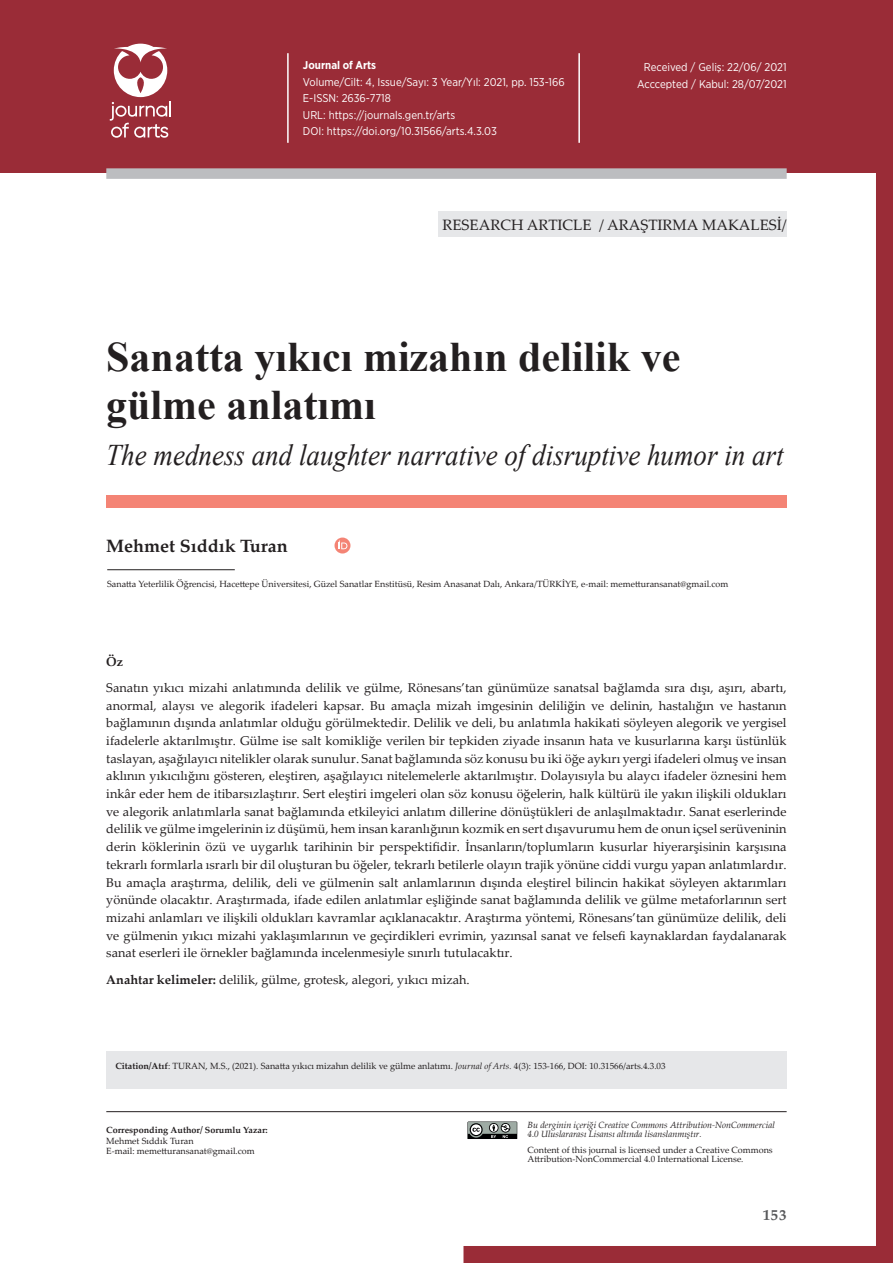
<style>
.page{position:relative;width:893px;height:1263px;background:#fff}
.page>*{position:absolute;margin:0;border:0;box-sizing:border-box;transform-origin:0 0}
.t1{font:700 42px/48px "Times New Roman";color:#231f20}
.t2{font:italic 30px "Times New Roman";color:#231f20;scale:.9 1}
.t3{font:700 18px "Palatino";color:#231f20}
.t4{font:15px "Palatino Linotype";color:#231f20}
.t5{font:700 15px "Palatino";color:#57585a}
.t6{font:12.75px/17.7px "Palatino Linotype";color:#231f20;text-align:justify}
.t7{font:700 12.75px "Palatino Linotype";color:#231f20}
.t8{font:11.25px/16.5px "Gotham Narrow";color:#fff}
.t9{font:700 11.25px "Gotham Narrow";color:#fff}
.t10{font:9px/9px "Palatino Linotype";color:#231f20}
.t11{font:italic 9px/9px "Palatino";color:#231f20}
.t12{font:700 9px "Palatino";color:#231f20}
.s1{font-weight:700}
.s2{font-family:"Palatino";font-weight:700}
.s3{font-style:italic}
</style>
<div class="page">
<svg style="left:463px;top:173px;width:430px;height:1090px"></svg>
<div style="left:0;top:0;width:893px;height:173px;background:#9a2c37"></div>
<div style="left:106px;top:495px;width:681px;height:13px;background:#f48475"></div>
<hr style="left:107px;top:569px;width:128px;height:1px;background:#231f20">
<hr style="left:287px;top:53px;width:2px;height:90px;background:#fff">
<hr style="left:578px;top:53px;width:2px;height:90px;background:#fff">
<svg style="left:334px;top:537px;width:16px;height:16px"></svg>
<svg style="left:339px;top:540px;width:8px;height:9px"></svg>
<div style="left:106px;top:168px;width:681px;height:11px;background:#bcbdc0"></div>
<hr style="left:106px;top:1111px;width:681px;height:1px;background:#231f20">
<svg style="left:467px;top:1121px;width:50px;height:18px"></svg>
<div style="left:438px;top:211px;width:349px;height:26px;background:#e6e7e9"></div>
<div style="left:106px;top:1052px;width:681px;height:37px;background:#e6e7e9"></div>
<svg style="left:110px;top:44px;width:61px;height:94px"></svg>
<p class="t9" style="left:303px;top:58px;width:75px">Journal of Arts</p>
<p class="t8" style="left:303px;top:73px;width:263px">Volume/Cilt: 4, Issue/Sayı: 3 Year/Yıl: 2021, pp. 153-166<br>E-ISSN: 2636-7718<br>URL: https://journals.gen.tr/arts<br>DOI: https://doi.org/10.31566/arts.4.3.03</p>
<p class="t8" style="left:637px;top:59px;width:151px;text-align:right">Received / Geliş: 22/06/ 2021<br>Acccepted / Kabul: 28/07/2021</p>
<p class="t4" style="left:442px;top:214px;width:346px">RESEARCH ARTICLE / ARAŞTIRMA MAKALESİ/</p>
<h1 class="t1" style="left:106px;top:331px;width:576px">Sanatta yıkıcı mi̇zahın deli̇li̇k ve gülme anlatımı</h1>
<h2 class="t2" style="left:106px;top:434px;width:754px">The medness and laughter narrative of disruptive humor in art</h2>
<h3 class="t3" style="left:106px;top:531px;width:183px">Mehmet Sıddık Turan</h3>
<p class="t10" style="left:107px;top:579px;width:623px">Sanatta Yeterlilik Öğrencisi, Hacettepe Üniversitesi, Güzel Sanatlar Enstitüsü, Resim Anasanat Dalı, Ankara/TÜRKİYE, e-mail: memetturansanat@gmail.com</p>
<p class="t7" style="left:106px;top:652px;width:18px">Öz</p>
<p class="t6" style="left:106px;top:678px;width:682px">Sanatın yıkıcı mizahi anlatımında delilik ve gülme, Rönesans’tan günümüze sanatsal bağlamda sıra dışı, aşırı, abartı, anormal, alaysı ve alegorik ifadeleri kapsar. Bu amaçla mizah imgesinin deliliğin ve delinin, hastalığın ve hastanın bağlamının dışında anlatımlar olduğu görülmektedir. Delilik ve deli, bu anlatımla hakikati söyleyen alegorik ve yergisel ifadelerle aktarılmıştır. Gülme ise salt komikliğe verilen bir tepkiden ziyade insanın hata ve kusurlarına karşı üstünlük taslayan, aşağılayıcı nitelikler olarak sunulur. Sanat bağlamında söz konusu bu iki öğe aykırı yergi ifadeleri olmuş ve insan aklının yıkıcılığını gösteren, eleştiren, aşağılayıcı nitelemelerle aktarılmıştır. Dolayısıyla bu alaycı ifadeler öznesini hem inkâr eder hem de itibarsızlaştırır. Sert eleştiri imgeleri olan söz konusu öğelerin, halk kültürü ile yakın ilişkili oldukları ve alegorik anlatımlarla sanat bağlamında etkileyici anlatım dillerine dönüştükleri de anlaşılmaktadır. Sanat eserlerinde delilik ve gülme imgelerinin iz düşümü, hem insan karanlığının kozmik en sert dışavurumu hem de onun içsel serüveninin derin köklerinin özü ve uygarlık tarihinin bir perspektifidir. İnsanların/toplumların kusurlar hiyerarşisinin karşısına tekrarlı formlarla ısrarlı bir dil oluşturan bu öğeler, tekrarlı betilerle olayın trajik yönüne ciddi vurgu yapan anlatımlardır.<br>Bu amaçla araştırma, delilik, deli ve gülmenin salt anlamlarının dışında eleştirel bilincin hakikat söyleyen aktarımları yönünde olacaktır. Araştırmada, ifade edilen anlatımlar eşliğinde sanat bağlamında delilik ve gülme metaforlarının sert mizahi anlamları ve ilişkili oldukları kavramlar açıklanacaktır. Araştırma yöntemi, Rönesans’tan günümüze delilik, deli ve gülmenin yıkıcı mizahi yaklaşımlarının ve geçirdikleri evrimin, yazınsal sanat ve felsefi kaynaklardan faydalanarak sanat eserleri ile örnekler bağlamında incelenmesiyle sınırlı tutulacaktır.</p>
<p class="t6" style="left:106px;top:970px;width:365px"><span class="s1">Anahtar kelimeler:</span> delilik, gülme, grotesk, alegori, yıkıcı mizah.</p>
<p class="t10" style="left:115px;top:1061px;width:552px"><span class="s2">Citation/Atıf</span>: TURAN, M.S., (2021). Sanatta yıkıcı mizahın delilik ve gülme anlatımı. <span class="s3">Journal of Arts.</span> 4(3): 153-166, DOI: 10.31566/arts.4.3.03</p>
<p class="t12" style="left:106px;top:1122px;width:163px">Corresponding Author/ Sorumlu Yazar:</p>
<p class="t10" style="left:106px;top:1135px;width:150px;line-height:10.5px">Mehmet Sıddık Turan<br>E-mail: memetturansanat@gmail.com</p>
<p class="t11" style="left:528px;top:1121px;width:249px">Bu derginin içeriği Creative Commons Attribution-NonCommercial<br>4.0 Uluslararası Lisansı altında lisanslanmıştır.</p>
<p class="t10" style="left:528px;top:1145px;width:247px">Content of this journal is licensed under a Creative Commons<br>Attribution-NonCommercial 4.0 International License.</p>
<p class="t5" style="left:763px;top:1202px;width:25px">153</p>
</div>
